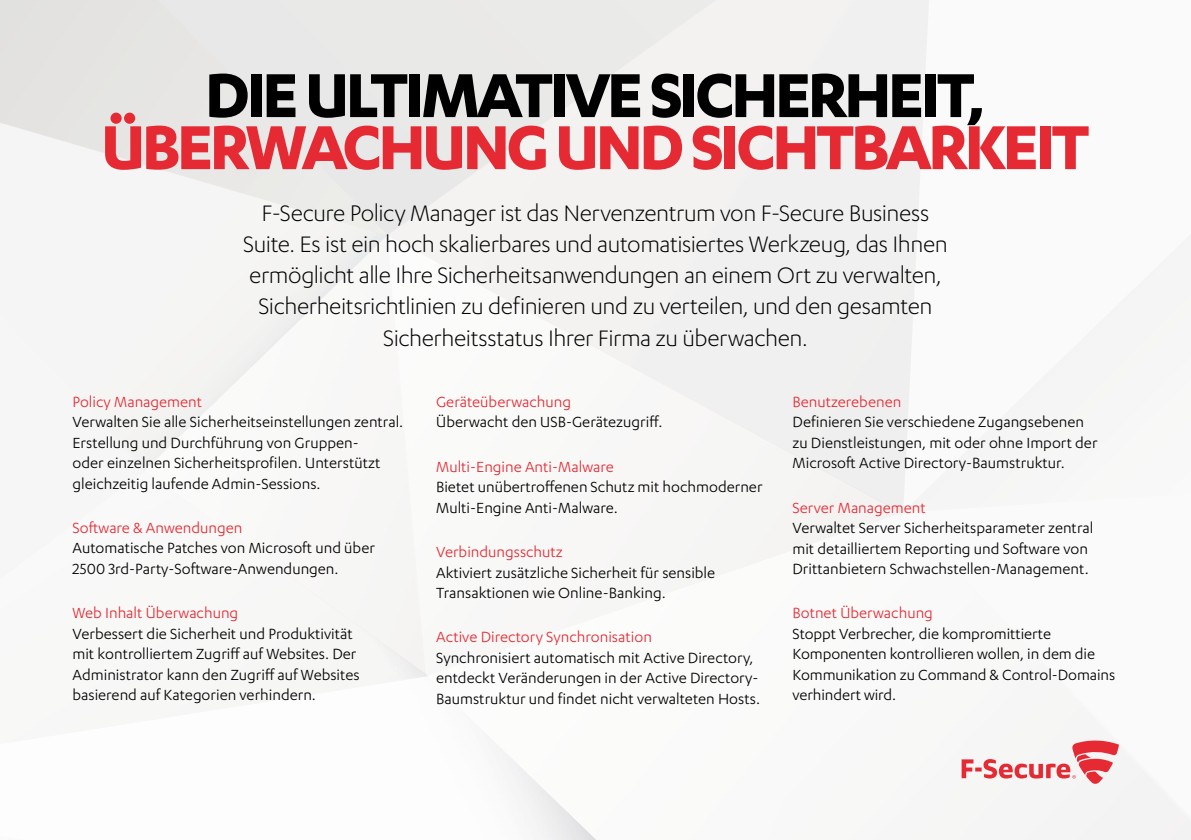
<style>
.page{position:relative;width:1191px;height:840px;background:#fff}
.page>*{position:absolute;margin:0;border:0;box-sizing:border-box;transform-origin:0 0}
.t1{font:700 72px "F Secure Sans";letter-spacing:-.05em;color:#e62a33}
.t2{font:700 72px "F Secure Sans";letter-spacing:-.05em;color:#000}
.t3{font:300 26px/31.2px "F Secure Sans";letter-spacing:-.015em;color:#000;text-align:center}
.t4{font:17px/20.4px "F Secure Sans";color:#000}
.t5{font:17px "F Secure Sans";color:#e62a33}
</style>
<div class="page">
<div style="left:0;top:0;width:1191px;height:839px;background:#fbfafa"></div>
<div style="left:388px;top:0;width:328px;height:235px;background:#eeeeed"></div>
<img style="left:518px;top:766px;width:77px;height:73px">
<img style="left:374px;top:470px;width:49px;height:203px">
<div style="left:158px;top:0;width:230px;height:235px;background:#e9e8e8"></div>
<img style="left:0;top:122px;width:387px;height:114px">
<svg style="left:961px;top:740px;width:158px;height:44px"></svg>
<h1 class="t2" style="left:205px;top:54px;width:782px">DIE ULTIMATIVE SICHERHEIT,</h1>
<h1 class="t1" style="left:101px;top:106px;width:990px">ÜBERWACHUNG UND SICHTBARKEIT</h1>
<p class="t3" style="left:243px;top:196px;width:706px">F-Secure Policy Manager ist das Nervenzentrum von F-Secure Business Suite. Es ist ein hoch skalierbares und automatisiertes Werkzeug, das Ihnen ermöglicht alle Ihre Sicherheitsanwendungen an einem Ort zu verwalten, Sicherheitsrichtlinien zu definieren und zu verteilen, und den gesamten Sicherheitsstatus Ihrer Firma zu überwachen.</p>
<p class="t5" style="left:72px;top:392px;width:131px">Policy Management</p>
<p class="t4" style="left:72px;top:411px;width:332px">Verwalten Sie alle Sicherheitseinstellungen zentral.<br>Erstellung und Durchführung von Gruppen-<br>oder einzelnen Sicherheitsprofilen. Unterstützt gleichzeitig laufende Admin-Sessions.</p>
<p class="t5" style="left:72px;top:518px;width:171px">Software &amp; Anwendungen</p>
<p class="t4" style="left:72px;top:537px;width:304px">Automatische Patches von Microsoft und über<br>2500 3rd-Party-Software-Anwendungen.</p>
<p class="t5" style="left:72px;top:603px;width:167px">Web Inhalt Überwachung</p>
<p class="t4" style="left:72px;top:622px;width:289px">Verbessert die Sicherheit und Produktivität mit kontrolliertem Zugriff auf Websites. Der Administrator kann den Zugriff auf Websites basierend auf Kategorien verhindern.</p>
<p class="t5" style="left:436px;top:392px;width:136px">Geräteüberwachung</p>
<p class="t4" style="left:436px;top:411px;width:228px">Überwacht den USB-Gerätezugriff.</p>
<p class="t5" style="left:436px;top:457px;width:179px">Multi-Engine Anti-Malware</p>
<p class="t4" style="left:436px;top:476px;width:328px">Bietet unübertroffenen Schutz mit hochmoderner<br>Multi-Engine Anti-Malware.</p>
<p class="t5" style="left:436px;top:542px;width:128px">Verbindungsschutz</p>
<p class="t4" style="left:436px;top:561px;width:280px">Aktiviert zusätzliche Sicherheit für sensible<br>Transaktionen wie Online-Banking.</p>
<p class="t5" style="left:436px;top:627px;width:217px">Active Directory Synchronisation</p>
<p class="t4" style="left:436px;top:646px;width:325px">Synchronisiert automatisch mit Active Directory, entdeckt Veränderungen in der Active Directory-<br>Baumstruktur und findet nicht verwalteten Hosts.</p>
<p class="t5" style="left:792px;top:392px;width:110px">Benutzerebenen</p>
<p class="t4" style="left:792px;top:411px;width:307px">Definieren Sie verschiedene Zugangsebenen zu Dienstleistungen, mit oder ohne Import der<br>Microsoft Active Directory-Baumstruktur.</p>
<p class="t5" style="left:792px;top:498px;width:135px">Server Management</p>
<p class="t4" style="left:792px;top:517px;width:302px">Verwaltet Server Sicherheitsparameter zentral mit detailliertem Reporting und Software von<br>Drittanbietern Schwachstellen-Management.</p>
<p class="t5" style="left:792px;top:603px;width:142px">Botnet Überwachung</p>
<p class="t4" style="left:792px;top:622px;width:324px">Stoppt Verbrecher, die kompromittierte Komponenten kontrollieren wollen, in dem die Kommunikation zu Command &amp; Control-Domains verhindert wird.</p>
</div>
